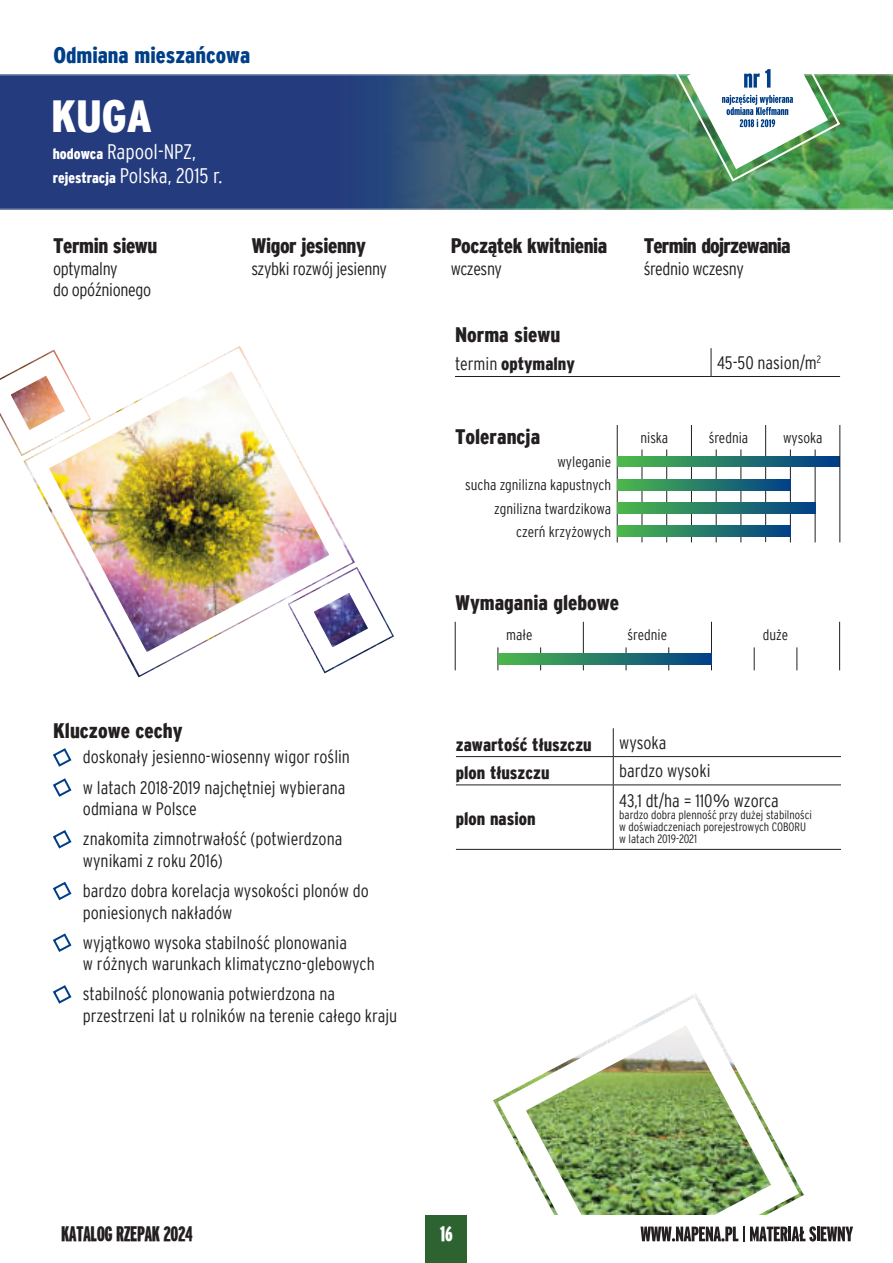
<style>
.page{position:relative;width:893px;height:1263px;background:#fff}
.page>*{position:absolute;margin:0;border:0;box-sizing:border-box;transform-origin:0 0}
.t1{font:900 condensed 45px "Interstate";color:#fff}
.t2{font:900 condensed 22.5px "Interstate";color:#003f88}
.t3{font:900 condensed 21px "Interstate";color:#231f20}
.t4{font:300 condensed 21px/24px "Interstate";color:#fff}
.t5{font:900 condensed 21px "Interstate";letter-spacing:-.02em;color:#231f20}
.t6{font:900 condensed 21px "Interstate";letter-spacing:-.04em;color:#231f20}
.t7{font:900 extra-condensed 21px "Interstate";letter-spacing:-.02em;color:#231f20}
.t8{font:900 extra-condensed 21px "Interstate";color:#fff}
.t9{font:300 condensed 18px/30.2px "Interstate";color:#231f20}
.t10{font:900 condensed 18px "Interstate";color:#231f20}
.t11{font:300 condensed 18px/21.6px "Interstate";letter-spacing:-.02em;color:#231f20}
.t12{font:300 condensed 18px "Interstate";letter-spacing:-.025em;color:#231f20}
.t13{font:300 condensed 18px "Interstate";letter-spacing:-.03em;color:#231f20}
.t14{font:300 condensed 15px/23.1px "Interstate";color:#231f20;text-align:right}
.t15{font:300 condensed 12px/12px "Interstate";color:#231f20}
.s1{font-weight:900;font-size:15px}
.s2{font-weight:300}
.s3{font-stretch:normal}
</style>
<div class="page">
<img style="left:0;top:75px;width:893px;height:134px">
<svg style="left:711px;top:348px;width:1px;height:28px"></svg>
<hr style="left:455px;top:376px;width:256px;height:1px;background:#231f20">
<hr style="left:711px;top:376px;width:129px;height:1px;background:#231f20">
<img style="left:19px;top:346px;width:345px;height:331px">
<svg style="left:0;top:355px;width:86px;height:96px"></svg>
<div style="left:293px;top:572px;width:96px;height:96px;border:18px solid #fff;border-radius:27px"></div>
<svg style="left:53px;top:748px;width:19px;height:19px"></svg>
<svg style="left:53px;top:778px;width:19px;height:19px"></svg>
<svg style="left:53px;top:830px;width:19px;height:19px"></svg>
<svg style="left:53px;top:881px;width:19px;height:20px"></svg>
<svg style="left:53px;top:933px;width:19px;height:19px"></svg>
<svg style="left:53px;top:985px;width:19px;height:19px"></svg>
<hr style="left:617px;top:425px;width:1px;height:117px;background:#231f20">
<hr style="left:691px;top:425px;width:1px;height:117px;background:#231f20">
<hr style="left:666px;top:449px;width:1px;height:93px;background:#231f20">
<hr style="left:741px;top:449px;width:1px;height:93px;background:#231f20">
<hr style="left:815px;top:449px;width:1px;height:93px;background:#231f20">
<hr style="left:642px;top:449px;width:1px;height:93px;background:#231f20">
<hr style="left:716px;top:449px;width:1px;height:93px;background:#231f20">
<hr style="left:790px;top:449px;width:1px;height:93px;background:#231f20">
<hr style="left:765px;top:425px;width:1px;height:117px;background:#231f20">
<svg style="left:617px;top:456px;width:223px;height:11px"></svg>
<svg style="left:617px;top:480px;width:173px;height:10px"></svg>
<svg style="left:617px;top:503px;width:198px;height:10px"></svg>
<svg style="left:617px;top:526px;width:173px;height:11px"></svg>
<hr style="left:840px;top:425px;width:1px;height:117px;background:#231f20">
<hr style="left:455px;top:622px;width:1px;height:48px;background:#231f20">
<hr style="left:583px;top:622px;width:1px;height:48px;background:#231f20">
<svg style="left:540px;top:647px;width:1px;height:23px"></svg>
<svg style="left:668px;top:647px;width:1px;height:23px"></svg>
<svg style="left:797px;top:647px;width:1px;height:23px"></svg>
<svg style="left:498px;top:647px;width:1px;height:23px"></svg>
<svg style="left:626px;top:647px;width:1px;height:23px"></svg>
<svg style="left:754px;top:647px;width:1px;height:23px"></svg>
<hr style="left:711px;top:622px;width:1px;height:48px;background:#231f20">
<svg style="left:498px;top:654px;width:213px;height:10px"></svg>
<hr style="left:839px;top:622px;width:1px;height:48px;background:#231f20">
<img style="left:501px;top:1001px;width:294px;height:214px">
<hr style="left:456px;top:756px;width:157px;height:1px;background:#231f20">
<hr style="left:613px;top:756px;width:228px;height:1px;background:#231f20">
<svg style="left:613px;top:728px;width:1px;height:56px"></svg>
<hr style="left:456px;top:784px;width:157px;height:1px;background:#231f20">
<hr style="left:613px;top:784px;width:228px;height:1px;background:#231f20">
<hr style="left:613px;top:785px;width:1px;height:64px;background:#231f20">
<hr style="left:456px;top:849px;width:157px;height:1px;background:#231f20">
<hr style="left:613px;top:849px;width:228px;height:1px;background:#231f20">
<img style="left:673px;top:69px;width:168px;height:114px">
<div style="left:426px;top:1215px;width:41px;height:48px;background:#2d6331"></div>
<svg style="left:640px;top:1226px;width:213px;height:16px"></svg>
<p class="t2" style="left:53px;top:47px;width:198px">Odmiana mieszańcowa</p>
<h1 class="t1" style="left:51px;top:99px;width:103px">KUGA</h1>
<p class="t4" style="left:53px;top:142px;width:171px"><span class="s1">hodowca</span> Rapool-NPZ, <span class="s1">rejestracja</span> Polska, 2015 r.</p>
<p class="t5" style="left:53px;top:238px;width:106px">Termin siewu</p>
<p class="t11" style="left:53px;top:259px;width:100px">optymalny<br>do opóźnionego</p>
<p class="t5" style="left:251px;top:238px;width:116px">Wigor jesienny</p>
<p class="t11" style="left:251px;top:259px;width:137px">szybki rozwój jesienny</p>
<p class="t3" style="left:53px;top:722px;width:131px">Kluczowe cechy</p>
<p class="t9" style="left:83px;top:743px;width:269px">doskonały jesienno-wiosenny wigor roślin w latach 2018-2019 najchętniej wybierana</p>
<p class="t9" style="left:83px;top:795px;width:261px">odmiana w Polsce<br>znakomita zimnotrwałość (potwierdzona</p>
<p class="t9" style="left:83px;top:847px;width:287px">wynikami z roku 2016)<br>bardzo dobra korelacja wysokości plonów do</p>
<p class="t9" style="left:83px;top:899px;width:266px">poniesionych nakładów<br>wyjątkowo wysoka stabilność plonowania</p>
<p class="t9" style="left:83px;top:950px;width:293px">w różnych warunkach klimatyczno-glebowych stabilność plonowania potwierdzona na</p>
<p class="t9" style="left:83px;top:1002px;width:316px">przestrzeni lat u rolników na terenie całego kraju</p>
<p class="t5" style="left:451px;top:238px;width:158px">Początek kwitnienia</p>
<p class="t13" style="left:451px;top:261px;width:53px">wczesny</p>
<p class="t6" style="left:644px;top:238px;width:148px">Termin dojrzewania</p>
<p class="t12" style="left:644px;top:261px;width:102px">średnio wczesny</p>
<p class="t3" style="left:455px;top:326px;width:107px">Norma siewu</p>
<p class="t10" style="left:455px;top:357px;width:121px"><span class="s2">termin</span> optymalny</p>
<p class="t9" style="left:717px;top:349px;width:105px">45-50 nasion/m<sup>2</sup></p>
<p class="t3" style="left:455px;top:429px;width:87px">Tolerancja</p>
<p class="t14" style="left:465px;top:452px;width:147px">wyleganie<br>sucha zgnilizna kapustnych zgnilizna twardzikowa czerń krzyżowych</p>
<p class="t3" style="left:455px;top:594px;width:166px">Wymagania glebowe</p>
<p class="t14" style="left:640px;top:427px;width:29px">niska</p>
<p class="t14" style="left:709px;top:427px;width:41px">średnia</p>
<p class="t14" style="left:783px;top:427px;width:41px">wysoka</p>
<p class="t14" style="left:506px;top:624px;width:28px">małe</p>
<p class="t14" style="left:628px;top:624px;width:41px">średnie</p>
<p class="t14" style="left:763px;top:624px;width:27px">duże</p>
<p class="t10" style="left:456px;top:737px;width:137px">zawartość tłuszczu</p>
<p class="t9" style="left:619px;top:729px;width:49px">wysoka</p>
<p class="t10" style="left:456px;top:766px;width:95px">plon tłuszczu</p>
<p class="t9" style="left:619px;top:757px;width:93px">bardzo wysoki</p>
<p class="t10" style="left:456px;top:812px;width:81px">plon nasion</p>
<p class="t9" style="left:619px;top:787px;width:161px">43,1 dt/ha = 110<span class="s3">%</span> wzorca</p>
<p class="t15" style="left:619px;top:810px;width:194px">bardzo dobra plenność przy dużej stabilności w doświadczeniach porejestrowych COBORU w latach 2019-2021</p>
<p class="t7" style="left:61px;top:1222px;width:133px">KATALOG RZEPAK 2024</p>
<p class="t8" style="left:440px;top:1222px;width:14px">16</p>
</div>
